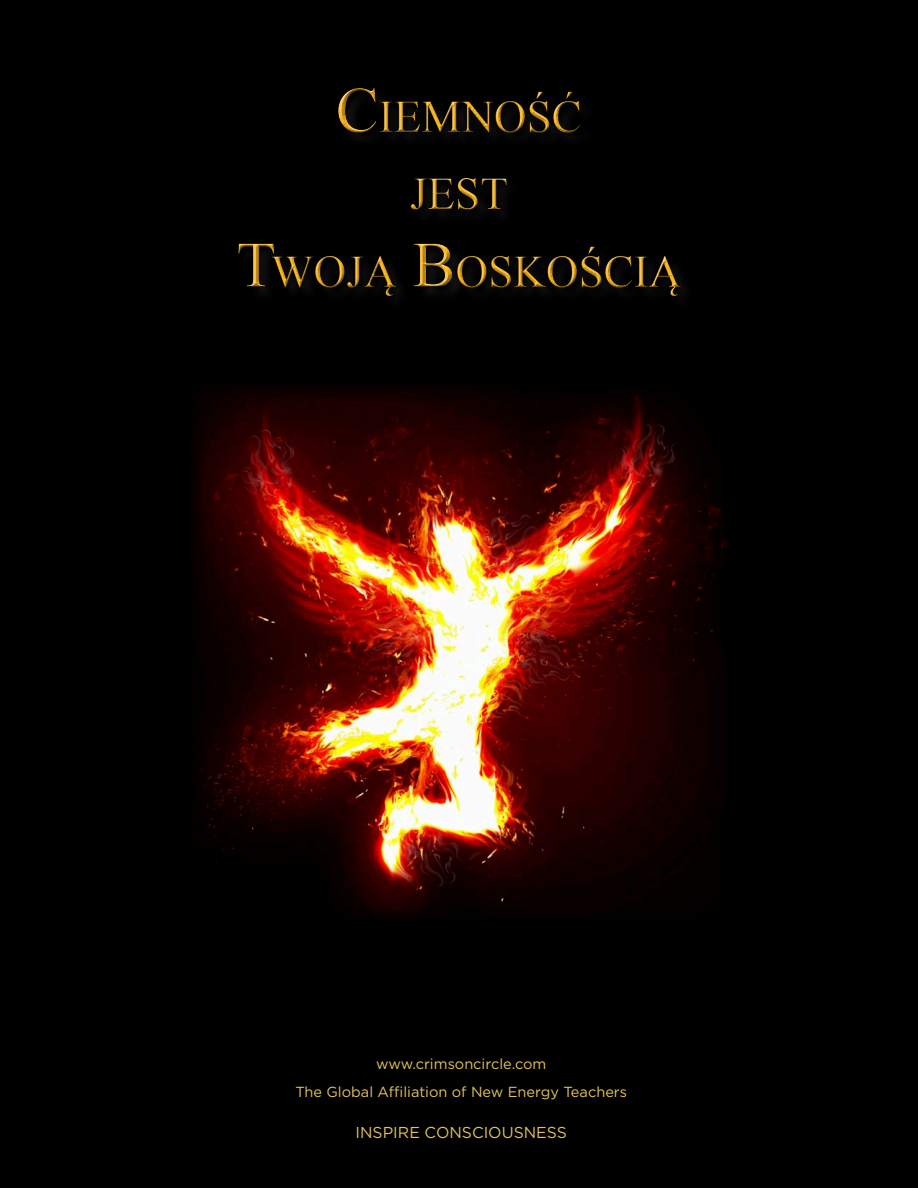
<style>
.page{position:relative;width:918px;height:1188px;background:#000}
.page>*{position:absolute;margin:0;border:0;box-sizing:border-box;transform-origin:0 0}
.t1{font:45.15px/77.4px "Times New Roman";color:#fcb821;text-align:center}
.t2{font:15.75px "Gotham";color:#e4c355}
.t3{font:14.55px "Gotham";color:#e4c355}
.s1{font-size:64.5px}
</style>
<div class="page">
<img style="left:194px;top:388px;width:534px;height:528px">
<div style="left:234px;top:86px;width:452px;height:214px;background:#231f20;opacity:.75"></div>
<h1 class="t1" style="left:236px;top:77px;width:447px"><span class="s1">C</span>IEMNOŚĆ<br>JEST<br><span class="s1">T</span>WOJĄ <span class="s1">B</span>OSKOŚCIĄ</h1>
<p class="t3" style="left:376px;top:1056px;width:172px">www.crimsoncircle.com</p>
<p class="t3" style="left:295px;top:1084px;width:333px">The Global Affiliation of New Energy Teachers</p>
<p class="t2" style="left:356px;top:1124px;width:213px">INSPIRE CONSCIOUSNESS</p>
</div>
